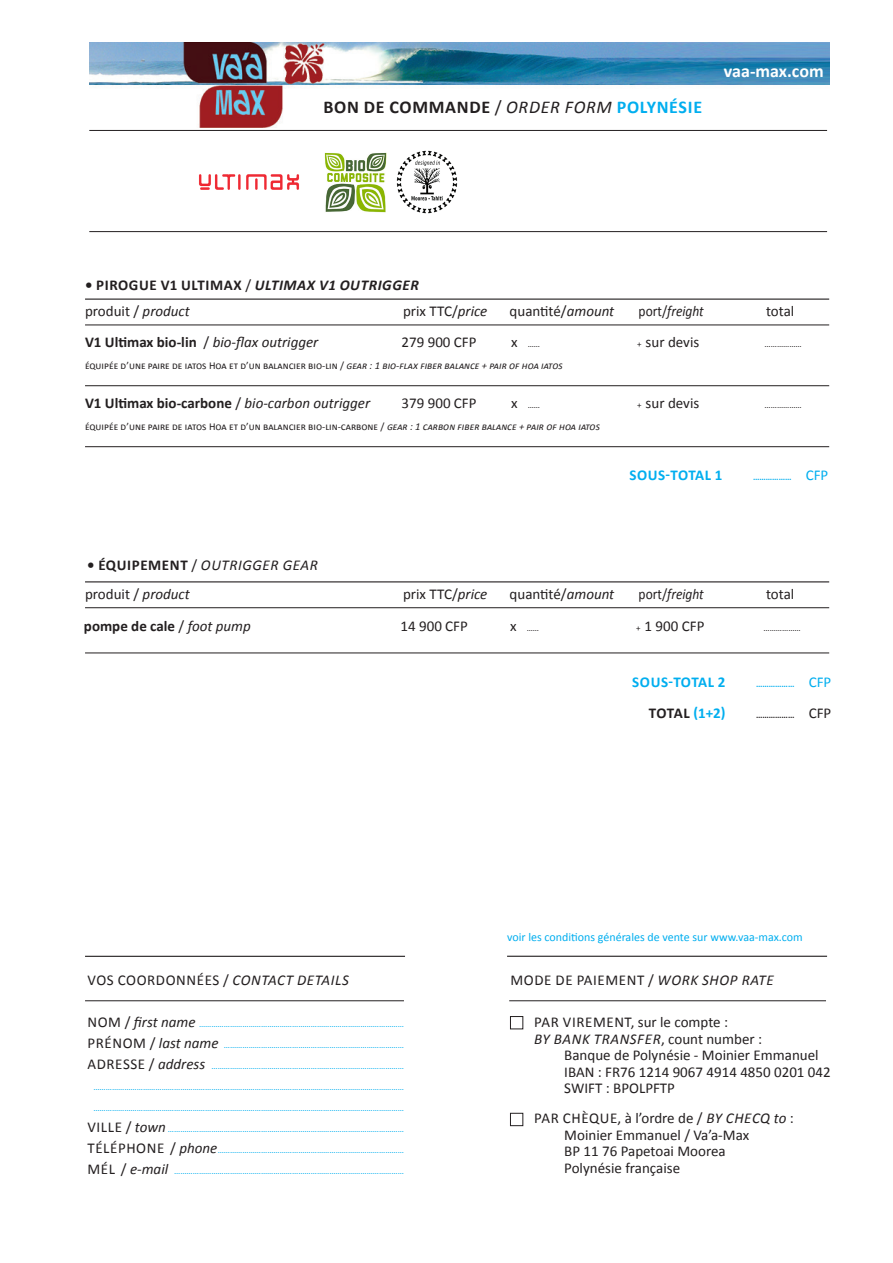
<style>
.page{position:relative;width:893px;height:1263px;background:#fff}
.page>*{position:absolute;margin:0;border:0;box-sizing:border-box;transform-origin:0 0}
.t1{font:700 18px "Calibri";letter-spacing:.04em;color:#231f20}
.t2{font:700 18px "Calibri";color:#fff}
.t3{font:15px "Calibri";color:#231f20}
.t4{font:italic 15px "Calibri";letter-spacing:.035em;color:#231f20}
.t5{font:700 15px "Calibri";color:#231f20}
.t6{font:15px "Calibri";letter-spacing:.04em;color:#231f20}
.t7{font:italic 700 15px "Calibri";letter-spacing:.04em;color:#231f20}
.t8{font:italic 15px "Calibri";color:#231f20;scale:.9 1}
.t9{font:700 15px "Calibri";letter-spacing:.04em;color:#00aeef}
.t10{font:12px "Calibri";color:#00aeef}
.t11{font:10.5px "Calibri";color:#231f20}
.t12{font:9px "Calibri";color:#00aeef}
.t13{font:9px "Calibri";color:#231f20}
.t14{font:700 9px "Calibri";color:#00aeef}
.t15{font:700 9px "Calibri";color:#231f20}
.s1{font-weight:400}
.s2{font-weight:400;font-style:italic}
.s3{color:#00aeef}
.s4{font-style:normal}
.s5{font-weight:400;font-style:normal}
.s6{font-style:italic}
.s7{font-weight:700;font-style:normal}
.s8{font-size:15px}
.s9{font-size:9px}
.s10{font-weight:400;font-size:15px}
.s11{font-size:15px;color:#231f20}
.s12{font-style:italic;font-size:15px;color:#231f20}
</style>
<div class="page">
<img style="left:89px;top:43px;width:740px;height:84px">
<hr style="left:89px;top:130px;width:738px;height:1px;background:#231f20">
<hr style="left:85px;top:299px;width:744px;height:1px;background:#231f20">
<hr style="left:85px;top:325px;width:744px;height:1px;background:#231f20">
<hr style="left:85px;top:446px;width:744px;height:1px;background:#231f20">
<hr style="left:85px;top:385px;width:744px;height:1px;background:#231f20">
<hr style="left:85px;top:581px;width:744px;height:1px;background:#231f20">
<hr style="left:85px;top:607px;width:744px;height:1px;background:#231f20">
<hr style="left:85px;top:653px;width:744px;height:1px;background:#231f20">
<hr style="left:85px;top:1000px;width:319px;height:1px;background:#231f20">
<hr style="left:509px;top:1000px;width:317px;height:1px;background:#231f20">
<hr style="left:85px;top:956px;width:320px;height:1px;background:#231f20">
<hr style="left:507px;top:956px;width:320px;height:1px;background:#231f20">
<img style="left:199px;top:174px;width:100px;height:16px">
<img style="left:324px;top:152px;width:63px;height:61px">
<img style="left:396px;top:151px;width:62px;height:62px">
<hr style="left:89px;top:231px;width:738px;height:1px;background:#231f20">
<div style="left:510px;top:1016px;width:13px;height:13px;border:1px solid #231f20"></div>
<div style="left:510px;top:1113px;width:13px;height:13px;border:1px solid #231f20"></div>
<p class="t1" style="left:324px;top:96px;width:380px">BON DE COMMANDE <span class="s1">/</span> <span class="s2">ORDER FORM</span> <span class="s3">POLYNÉSIE</span></p>
<p class="t2" style="left:724px;top:60px;width:101px">vaa-max.com</p>
<p class="t7" style="left:85px;top:275px;width:335px"><span class="s4">• PIROGUE V1 ULTIMAX</span> <span class="s5">/</span> ULTIMAX V1 OUTRIGGER</p>
<p class="t3" style="left:85px;top:302px;width:106px">produit / <span class="s6">product</span></p>
<p class="t3" style="left:403px;top:302px;width:86px">prix TTC/<span class="s6">price</span></p>
<p class="t3" style="left:510px;top:302px;width:106px">quantité/<span class="s6">amount</span></p>
<p class="t8" style="left:639px;top:301px;width:74px"><span class="s4">port/</span>freight</p>
<p class="t3" style="left:766px;top:302px;width:30px">total</p>
<p class="t4" style="left:85px;top:332px;width:235px"><span class="s7">V1 Ultimax bio-lin</span> <span class="s4">/</span> bio-flax outrigger</p>
<p class="t3" style="left:402px;top:333px;width:77px">279 900 CFP</p>
<p class="t13" style="left:511px;top:338px;width:31px"><span class="s8">x</span> ……</p>
<p class="t3" style="left:637px;top:333px;width:64px"><span class="s9">+</span> sur devis</p>
<p class="t13" style="left:765px;top:338px;width:39px">………………</p>
<p class="t11" style="left:85px;top:358px;width:479px">équipée d’une paire de iatos Hoa et d’un balancier bio-lin / <span class="s6">gear : 1 bio-flax fiber balance + pair of hoa iatos</span></p>
<p class="t5" style="left:85px;top:393px;width:287px">V1 Ultimax bio-carbone <span class="s1">/</span> <span class="s2">bio-carbon outrigger</span></p>
<p class="t3" style="left:402px;top:393px;width:77px">379 900 CFP</p>
<p class="t13" style="left:511px;top:399px;width:31px"><span class="s8">x</span> ……</p>
<p class="t3" style="left:637px;top:393px;width:64px"><span class="s9">+</span> sur devis</p>
<p class="t13" style="left:765px;top:399px;width:39px">………………</p>
<p class="t11" style="left:85px;top:420px;width:516px">équipée d’une paire de iatos Hoa et d’un balancier bio-lin-carbone / <span class="s6">gear : 1 carbon fiber balance + pair of hoa iatos</span></p>
<p class="t9" style="left:629px;top:465px;width:95px">SOUS-TOTAL 1</p>
<p class="t14" style="left:753px;top:471px;width:77px">……………… <span class="s10">CFP</span></p>
<p class="t4" style="left:87px;top:555px;width:232px"><span class="s7">• ÉQUIPEMENT</span> <span class="s4">/</span> OUTRIGGER GEAR</p>
<p class="t3" style="left:85px;top:585px;width:106px">produit / <span class="s6">product</span></p>
<p class="t3" style="left:403px;top:585px;width:86px">prix TTC/<span class="s6">price</span></p>
<p class="t3" style="left:510px;top:585px;width:106px">quantité/<span class="s6">amount</span></p>
<p class="t8" style="left:639px;top:584px;width:74px"><span class="s4">port/</span>freight</p>
<p class="t3" style="left:766px;top:585px;width:30px">total</p>
<p class="t5" style="left:84px;top:616px;width:168px">pompe de cale <span class="s1">/</span> <span class="s2">foot pump</span></p>
<p class="t3" style="left:400px;top:617px;width:69px">14 900 CFP</p>
<p class="t13" style="left:510px;top:622px;width:31px"><span class="s8">x</span> ……</p>
<p class="t3" style="left:636px;top:617px;width:70px"><span class="s9">+</span> 1 900 CFP</p>
<p class="t13" style="left:763px;top:622px;width:39px">………………</p>
<p class="t9" style="left:632px;top:673px;width:95px">SOUS-TOTAL 2</p>
<p class="t14" style="left:756px;top:679px;width:77px">……………… <span class="s10">CFP</span></p>
<p class="t5" style="left:649px;top:704px;width:78px">TOTAL <span class="s3">(1+2)</span></p>
<p class="t15" style="left:756px;top:710px;width:77px">……………… <span class="s10">CFP</span></p>
<p class="t6" style="left:87px;top:970px;width:263px">VOS COORDONNÉES / <span class="s6">CONTACT DETAILS</span></p>
<p class="t12" style="left:87px;top:1018px;width:318px"><span class="s11">NOM /</span> <span class="s12">first name</span> ………………………………………………………………………………………</p>
<p class="t12" style="left:87px;top:1039px;width:318px"><span class="s11">PRÉNOM /</span> <span class="s12">last name</span> ……………………………………………………………………………</p>
<p class="t12" style="left:87px;top:1060px;width:318px"><span class="s11">ADRESSE /</span> <span class="s12">address</span> …………………………………………………………………………………</p>
<p class="t12" style="left:93px;top:1081px;width:312px">……………………………………………………………………………………………………………………………………</p>
<p class="t12" style="left:93px;top:1102px;width:312px">……………………………………………………………………………………………………………………………………</p>
<p class="t12" style="left:87px;top:1123px;width:318px"><span class="s11">VILLE /</span> <span class="s12">town</span> ……………………………………………………………………………………………………</p>
<p class="t12" style="left:87px;top:1144px;width:318px"><span class="s11">TÉLÉPHONE /</span> <span class="s12">phone</span>………………………………………………………………………………</p>
<p class="t12" style="left:87px;top:1165px;width:318px"><span class="s11">MÉL /</span> <span class="s12">e-mail</span> …………………………………………………………………………………………………</p>
<p class="t10" style="left:507px;top:929px;width:297px">voir les conditions générales de vente sur www.vaa-max.com</p>
<p class="t6" style="left:511px;top:970px;width:265px">MODE DE PAIEMENT / <span class="s6">WORK SHOP RATE</span></p>
<p class="t3" style="left:534px;top:1012px;width:195px">PAR VIREMENT, sur le compte :</p>
<p class="t4" style="left:534px;top:1028px;width:229px">BY BANK TRANSFER<span class="s4">, count number :</span></p>
<p class="t3" style="left:564px;top:1045px;width:256px">Banque de Polynésie - Moinier Emmanuel</p>
<p class="t3" style="left:564px;top:1062px;width:268px">IBAN : FR76 1214 9067 4914 4850 0201 042</p>
<p class="t3" style="left:564px;top:1078px;width:112px">SWIFT : BPOLPFTP</p>
<p class="t3" style="left:534px;top:1108px;width:261px">PAR CHÈQUE, à l’ordre de / <span class="s6">BY CHECQ to</span> :</p>
<p class="t3" style="left:564px;top:1125px;width:186px">Moinier Emmanuel / Va’a-Max</p>
<p class="t3" style="left:564px;top:1141px;width:163px">BP 11 76 Papetoai Moorea</p>
<p class="t3" style="left:564px;top:1158px;width:117px">Polynésie française</p>
</div>
